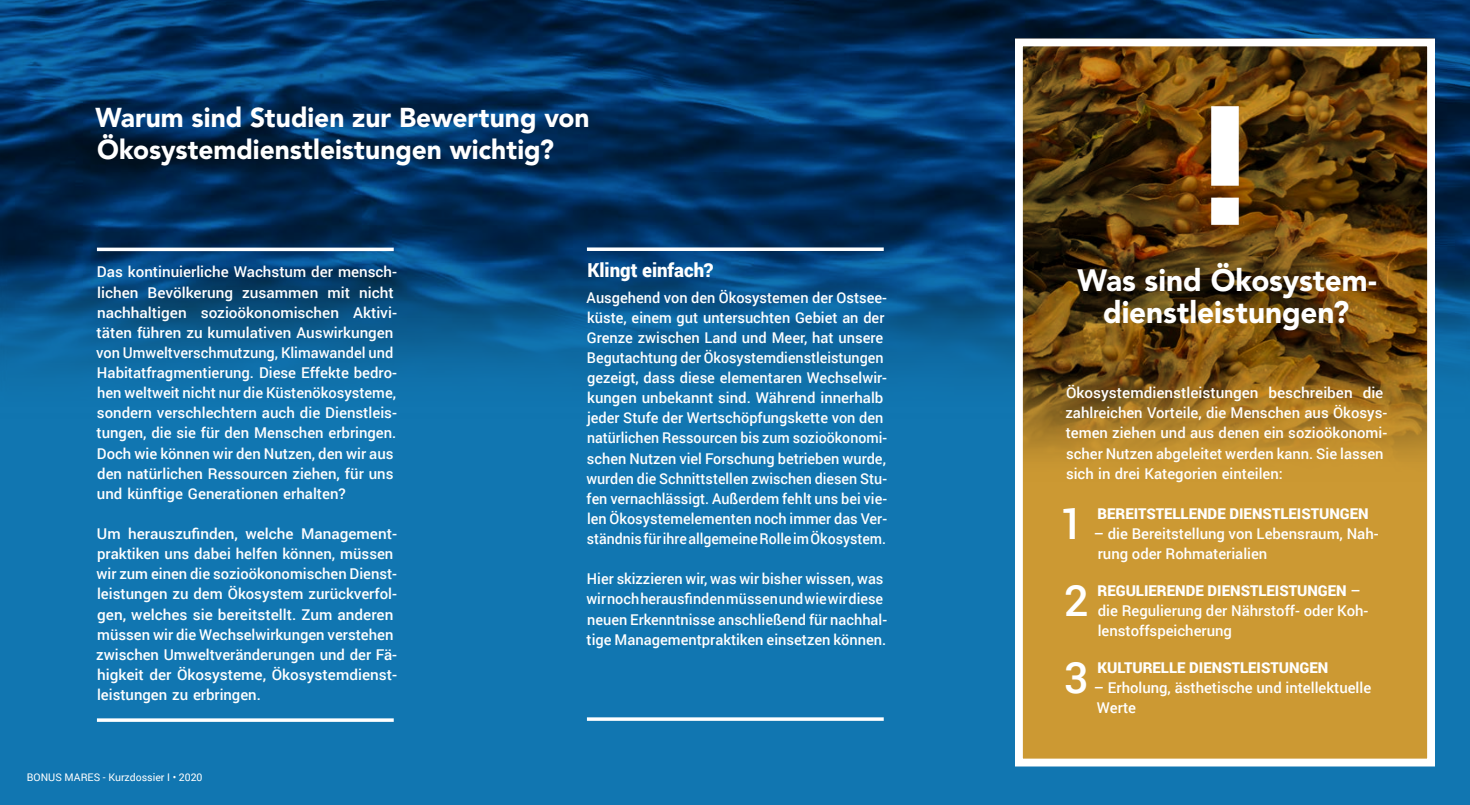
<style>
.page{position:relative;width:1470px;height:805px;background:#1176b1}
.page>*{position:absolute;margin:0;border:0;box-sizing:border-box;transform-origin:0 0}
.t1{font:500 43.23px "Roboto";color:#fff}
.t2{font:900 30.62px "Avenir";color:#fff}
.t3{font:900 27.12px/32.4px "Avenir";color:#fff}
.t4{font:900 19.25px "Roboto";color:#fff}
.t5{font:500 14.88px/20.1px "Roboto";color:#fff}
.t6{font:900 14.88px "Roboto";color:#fff}
.t7{font:500 14.88px "Roboto";color:#fff;scale:.95 1}
.t8{font:500 14.88px "Roboto";color:#fff;scale:.96 1}
.t9{font:10.5px "Roboto";color:#fff}
.s1{font-weight:500}
</style>
<div class="page">
<img style="left:0;top:0;width:1470px;height:375px">
<div style="left:1019px;top:42px;width:412px;height:721px;background:#c93"></div>
<img style="left:1024px;top:47px;width:402px;height:411px">
<div style="left:1015px;top:38px;width:420px;height:728px;border:8px solid #fff"></div>
<svg style="left:1211px;top:106px;width:28px;height:119px;background:#eee8e1"></svg>
<hr style="left:97px;top:248px;width:297px;height:3px;background:#fff">
<svg style="left:97px;top:718px;width:297px;height:4px"></svg>
<svg style="left:587px;top:247px;width:297px;height:4px"></svg>
<svg style="left:587px;top:717px;width:297px;height:4px"></svg>
<h3 class="t3" style="left:95px;top:101px;width:496px">Warum sind Studien zur Bewertung von<br>Ökosystemdienstleistungen wichtig?</h3>
<p class="t5" style="left:97px;top:261px;width:302px">Das kontinuierliche Wachstum der mensch-</p>
<p class="t5" style="left:97px;top:282px;width:43px">lichen</p>
<p class="t5" style="left:148px;top:282px;width:87px">Bevölkerung</p>
<p class="t5" style="left:242px;top:282px;width:78px">zusammen</p>
<p class="t5" style="left:328px;top:282px;width:24px">mit</p>
<p class="t5" style="left:359px;top:282px;width:36px">nicht</p>
<p class="t5" style="left:97px;top:302px;width:91px">nachhaltigen</p>
<p class="t5" style="left:96px;top:342px;width:299px">von Umweltverschmutzung, Klimawandel und</p>
<p class="t5" style="left:97px;top:382px;width:300px">hen weltweit nicht nur die Küstenökosysteme,</p>
<p class="t5" style="left:201px;top:302px;width:140px">sozioökonomischen</p>
<p class="t5" style="left:353px;top:302px;width:46px">Aktivi-</p>
<p class="t5" style="left:97px;top:322px;width:298px">täten führen zu kumulativen Auswirkungen</p>
<p class="t5" style="left:97px;top:362px;width:302px">Habitatfragmentierung. Diese Effekte bedro-</p>
<p class="t5" style="left:97px;top:402px;width:302px">sondern verschlechtern auch die Dienstleis-</p>
<p class="t5" style="left:97px;top:443px;width:298px;text-align:justify">Doch wie können wir den Nutzen, den wir aus den natürlichen Ressourcen ziehen, für uns und künftige Generationen erhalten?</p>
<p class="t5" style="left:97px;top:422px;width:301px">tungen, die sie für den Menschen erbringen.</p>
<p class="t5" style="left:97px;top:523px;width:25px">Um</p>
<p class="t5" style="left:128px;top:523px;width:111px">herauszufinden,</p>
<p class="t5" style="left:245px;top:523px;width:50px">welche</p>
<p class="t5" style="left:301px;top:523px;width:98px">Management-</p>
<p class="t5" style="left:97px;top:543px;width:298px">praktiken uns dabei helfen können, müssen</p>
<p class="t5" style="left:96px;top:563px;width:302px">wir zum einen die sozioökonomischen Dienst-</p>
<p class="t5" style="left:97px;top:583px;width:302px">leistungen zu dem Ökosystem zurückverfol-</p>
<p class="t5" style="left:97px;top:604px;width:298px">gen, welches sie bereitstellt. Zum anderen</p>
<p class="t5" style="left:97px;top:624px;width:298px">müssen wir die Wechselwirkungen verstehen</p>
<p class="t5" style="left:96px;top:644px;width:302px">zwischen Umweltveränderungen und der Fä-</p>
<p class="t5" style="left:97px;top:664px;width:301px">higkeit der Ökosysteme, Ökosystemdienst-</p>
<p class="t5" style="left:97px;top:684px;width:165px">leistungen zu erbringen.</p>
<p class="t9" style="left:27px;top:770px;width:177px">BONUS MARES - Kurzdossier •I 2020</p>
<p class="t4" style="left:587px;top:257px;width:127px">Klingt einfach?</p>
<p class="t5" style="left:587px;top:307px;width:299px">küste, einem gut untersuchten Gebiet an der</p>
<p class="t5" style="left:587px;top:287px;width:302px">Ausgehend von den Ökosystemen der Ostsee-</p>
<p class="t5" style="left:587px;top:327px;width:298px">Grenze zwischen Land und Meer, hat unsere<br>Begutachtung der Ökosystemdienstleistungen</p>
<p class="t5" style="left:587px;top:387px;width:298px">kungen unbekannt sind. Während innerhalb</p>
<p class="t5" style="left:587px;top:367px;width:301px">gezeigt, dass diese elementaren Wechselwir-</p>
<p class="t5" style="left:587px;top:407px;width:298px">jeder Stufe der Wertschöpfungskette von den</p>
<p class="t5" style="left:587px;top:448px;width:301px">schen Nutzen viel Forschung betrieben wurde,</p>
<p class="t7" style="left:587px;top:428px;width:317px">natürlichen Ressourcen bis zum sozioökonomi-</p>
<p class="t8" style="left:587px;top:468px;width:315px">wurden die Schnittstellen zwischen diesen Stu-</p>
<p class="t5" style="left:587px;top:488px;width:302px">fen vernachlässigt. Außerdem fehlt uns bei vie-</p>
<p class="t5" style="left:587px;top:508px;width:302px">len Ökosystemelementen noch immer das Ver-</p>
<p class="t7" style="left:587px;top:528px;width:317px">ständnisfürihreallgemeineRolleimÖkosystem.</p>
<p class="t5" style="left:586px;top:568px;width:298px">Hier skizzieren wir, was wir bisher wissen, was wirnochherausfindenmüssenundwiewirdiese</p>
<p class="t5" style="left:587px;top:629px;width:301px">tige Managementpraktiken einsetzen können.</p>
<p class="t5" style="left:587px;top:609px;width:301px">neuen Erkenntnisse anschließend für nachhal-</p>
<h2 class="t2" style="left:1078px;top:262px;width:301px">Was sind Ökosystem-</h2>
<h2 class="t2" style="left:1103px;top:294px;width:248px">dienstleistungen?</h2>
<p class="t5" style="left:1066px;top:382px;width:194px">Ökosystemdienstleistungen</p>
<p class="t5" style="left:1268px;top:382px;width:86px">beschreiben</p>
<p class="t5" style="left:1363px;top:382px;width:22px">die</p>
<p class="t5" style="left:1065px;top:402px;width:323px">zahlreichen Vorteile, die Menschen aus Ökosys-</p>
<p class="t5" style="left:1066px;top:422px;width:323px">temen ziehen und aus denen ein sozioökonomi-</p>
<p class="t5" style="left:1066px;top:443px;width:319px">scher Nutzen abgeleitet werden kann. Sie lassen</p>
<p class="t5" style="left:1066px;top:463px;width:218px">sich in drei Kategorien einteilen:</p>
<p class="t6" style="left:1098px;top:503px;width:273px">BEREITSTELLENDE DIENSTLEISTUNGEN</p>
<h1 class="t1" style="left:1060px;top:493px;width:26px">1</h1>
<p class="t5" style="left:1094px;top:523px;width:286px">– die Bereitstellung von Lebensraum, Nah-</p>
<h1 class="t1" style="left:1064px;top:570px;width:26px">2</h1>
<p class="t5" style="left:1098px;top:543px;width:171px">rung oder Rohmaterialien</p>
<p class="t6" style="left:1098px;top:580px;width:265px">REGULIERENDE DIENSTLEISTUNGEN <span class="s1">–</span></p>
<p class="t5" style="left:1098px;top:600px;width:272px">die Regulierung der Nährstoff- oder Koh-</p>
<p class="t5" style="left:1098px;top:620px;width:136px">lenstoffspeicherung</p>
<h1 class="t1" style="left:1064px;top:647px;width:26px">3</h1>
<p class="t6" style="left:1098px;top:657px;width:232px">KULTURELLE DIENSTLEISTUNGEN</p>
<p class="t5" style="left:1094px;top:677px;width:279px">– Erholung, ästhetische und intellektuelle<br>Werte</p>
</div>
